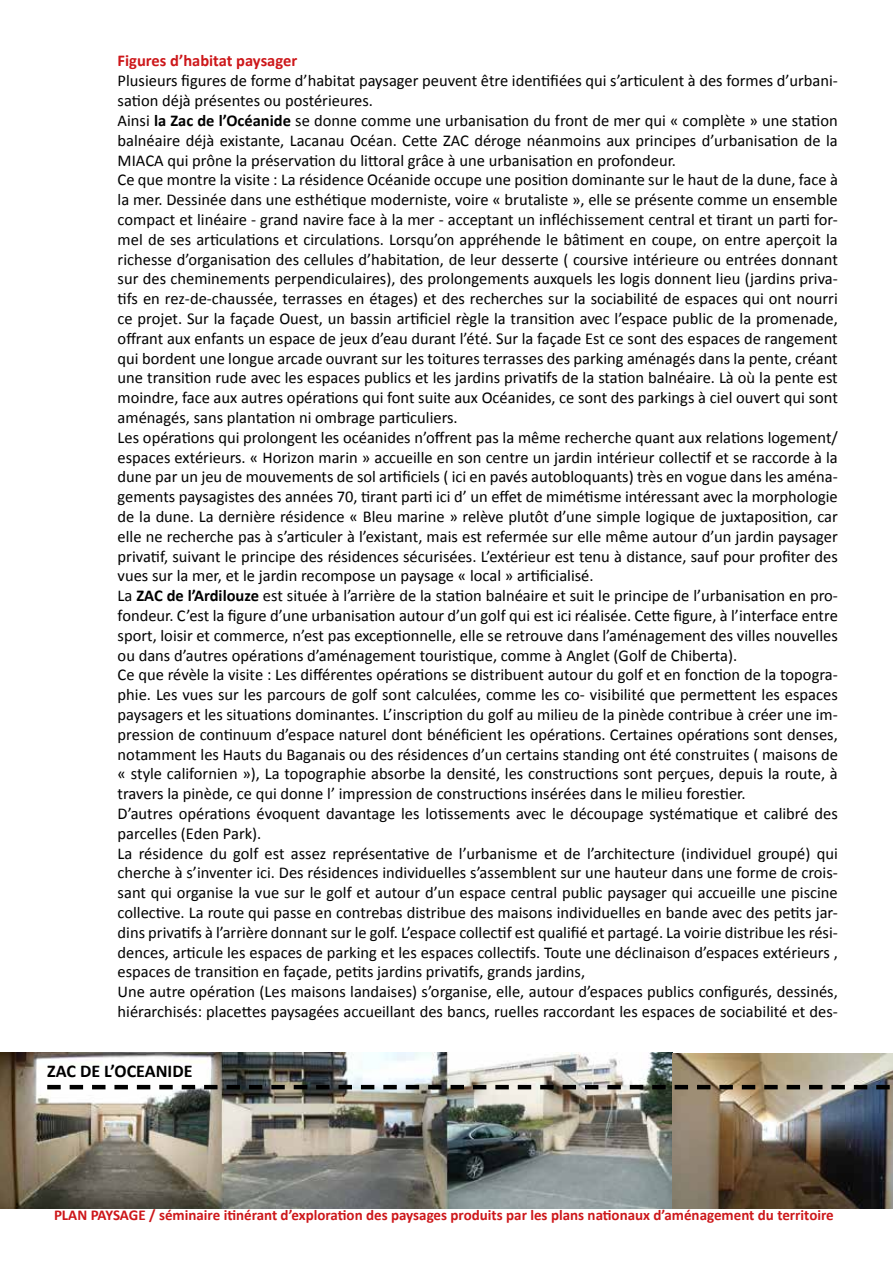
<style>
.page{position:relative;width:893px;height:1263px;background:#fff}
.page>*{position:absolute;margin:0;border:0;box-sizing:border-box;transform-origin:0 0}
.t1{font:700 18px "Calibri";color:#000}
.t2{font:16.5px/19.8px "Calibri";color:#000}
.t3{font:700 16.5px "Calibri";color:#cd171a}
.t4{font:700 15px "Calibri";color:#cd171a}
.s1{font-weight:700}
</style>
<div class="page">
<img style="left:0;top:1052px;width:893px;height:157px">
<svg style="left:47px;top:1085px;width:846px;height:4px;background:#454441"></svg>
<p class="t3" style="left:118px;top:50px;width:181px">Figures d’habitat paysager</p>
<p class="t2" style="left:118px;top:71px;width:722px">Plusieurs figures de forme d’habitat paysager peuvent être identifiées qui s’articulent à des formes d’urbani&shy;sation déjà présentes ou postérieures.<br>Ainsi <span class="s1">la Zac de l’Océanide</span> se donne comme une urbanisation du front de mer qui « complète » une station balnéaire déjà existante, Lacanau Océan. Cette ZAC déroge néanmoins aux principes d’urbanisation de la MIACA qui prône la préservation du littoral grâce à une urbanisation en profondeur.<br>Ce que montre la visite : La résidence Océanide occupe une position dominante sur le haut de la dune, face à la mer. Dessinée dans une esthétique moderniste, voire « brutaliste », elle se présente comme un ensemble compact et linéaire - grand navire face à la mer - acceptant un infléchissement central et tirant un parti for&shy;mel de ses articulations et circulations. Lorsqu’on appréhende le bâtiment en coupe, on entre aperçoit la richesse d’organisation des cellules d’habitation, de leur desserte ( coursive intérieure ou entrées donnant sur des cheminements perpendiculaires), des prolongements auxquels les logis donnent lieu (jardins priva&shy;tifs en rez-de-chaussée, terrasses en étages) et des recherches sur la sociabilité de espaces qui ont nourri ce projet. Sur la façade Ouest, un bassin artificiel règle la transition avec l’espace public de la promenade, offrant aux enfants un espace de jeux d’eau durant l’été. Sur la façade Est ce sont des espaces de rangement qui bordent une longue arcade ouvrant sur les toitures terrasses des parking aménagés dans la pente, créant une transition rude avec les espaces publics et les jardins privatifs de la station balnéaire. Là où la pente est moindre, face aux autres opérations qui font suite aux Océanides, ce sont des parkings à ciel ouvert qui sont aménagés, sans plantation ni ombrage particuliers.<br>Les opérations qui prolongent les océanides n’offrent pas la même recherche quant aux relations logement/ espaces extérieurs. « Horizon marin » accueille en son centre un jardin intérieur collectif et se raccorde à la dune par un jeu de mouvements de sol artificiels ( ici en pavés autobloquants) très en vogue dans les aména&shy;gements paysagistes des années 70, tirant parti ici d’ un effet de mimétisme intéressant avec la morphologie de la dune. La dernière résidence « Bleu marine » relève plutôt d’une simple logique de juxtaposition, car elle ne recherche pas à s’articuler à l’existant, mais est refermée sur elle même autour d’un jardin paysager privatif, suivant le principe des résidences sécurisées. L’extérieur est tenu à distance, sauf pour profiter des vues sur la mer, et le jardin recompose un paysage « local » artificialisé.<br>La <span class="s1">ZAC de l’Ardilouze</span> est située à l’arrière de la station balnéaire et suit le principe de l’urbanisation en pro&shy;fondeur. C’est la figure d’une urbanisation autour d’un golf qui est ici réalisée. Cette figure, à l’interface entre sport, loisir et commerce, n’est pas exceptionnelle, elle se retrouve dans l’aménagement des villes nouvelles ou dans d’autres opérations d’aménagement touristique, comme à Anglet (Golf de Chiberta).<br>Ce que révèle la visite : Les différentes opérations se distribuent autour du golf et en fonction de la topogra&shy;phie. Les vues sur les parcours de golf sont calculées, comme les co- visibilité que permettent les espaces paysagers et les situations dominantes. L’inscription du golf au milieu de la pinède contribue à créer une im&shy;pression de continuum d’espace naturel dont bénéficient les opérations. Certaines opérations sont denses, notamment les Hauts du Baganais ou des résidences d’un certains standing ont été construites ( maisons de « style californien »), La topographie absorbe la densité, les constructions sont perçues, depuis la route, à travers la pinède, ce qui donne l’ impression de constructions insérées dans le milieu forestier.<br>D’autres opérations évoquent davantage les lotissements avec le découpage systématique et calibré des parcelles (Eden Park).<br>La résidence du golf est assez représentative de l’urbanisme et de l’architecture (individuel groupé) qui cherche à s’inventer ici. Des résidences individuelles s’assemblent sur une hauteur dans une forme de crois&shy;sant qui organise la vue sur le golf et autour d’un espace central public paysager qui accueille une piscine collective. La route qui passe en contrebas distribue des maisons individuelles en bande avec des petits jar&shy;dins privatifs à l’arrière donnant sur le golf. L’espace collectif est qualifié et partagé. La voirie distribue les rési&shy;dences, articule les espaces de parking et les espaces collectifs. Toute une déclinaison d’espaces extérieurs , espaces de transition en façade, petits jardins privatifs, grands jardins,<br>Une autre opération (Les maisons landaises) s’organise, elle, autour d’espaces publics configurés, dessinés, hiérarchisés: placettes paysagées accueillant des bancs, ruelles raccordant les espaces de sociabilité et des-</p>
<p class="t1" style="left:47px;top:1059px;width:147px">ZAC DE L’OCEANIDE</p>
<p class="t4" style="left:54px;top:1206px;width:781px">PLAN PAYSAGE / séminaire itinérant d’exploration des paysages produits par les plans nationaux d’aménagement du territoire</p>
</div>
